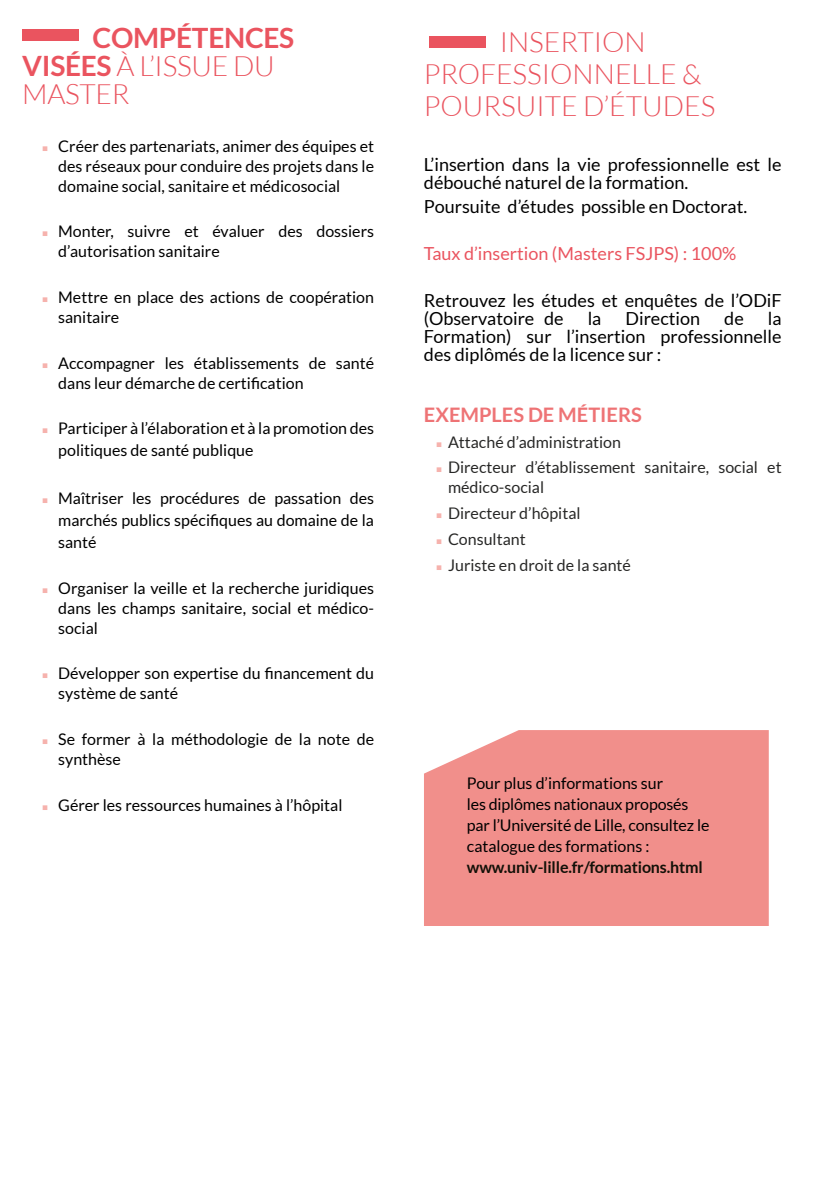
<style>
.page{position:relative;width:823px;height:1191px;background:#fff}
.page>*{position:absolute;margin:0;border:0;box-sizing:border-box;transform-origin:0 0}
.t1{font:300 28px/32px "Lato";color:#ea545f;text-align:center}
.t2{font:700 28px/28px "Lato";letter-spacing:-.01em;color:#ea545f}
.t3{font:700 20px "Lato";color:#ee7375}
.t4{font:18px/18px "Lato";color:#000}
.t5{font:18px "Lato";color:#ea545f}
.t6{font:16px/20px "Lato";color:#000}
.t7{font:16px/25.6px "Lato";color:#282827}
.t8{font:700 16px "Lato";letter-spacing:-.01em;color:#131108}
.s1{font-weight:300}
</style>
<div class="page">
<div style="left:22px;top:30px;width:57px;height:11px;background:#ea545f"></div>
<div style="left:428px;top:36px;width:57px;height:12px;background:#ea545f"></div>
<div style="left:424px;top:730px;width:344px;height:196px;background:#f18f8b"></div>
<h1 class="t2" style="left:22px;top:23px;width:273px;text-indent:70px">COMPÉTENCES<br>VISÉES <span class="s1">À L’ISSUE DU<br>MASTER</span></h1>
<p class="t6" style="left:58px;top:136px;width:317px;text-align:justify">Créer des partenariats, animer des équipes et des réseaux pour conduire des projets dans le domaine social, sanitaire et médicosocial</p>
<p class="t6" style="left:58px;top:221px;width:317px">Monter, suivre et évaluer des dossiers d’autorisation sanitaire</p>
<p class="t6" style="left:58px;top:287px;width:317px">Mettre en place des actions de coopération sanitaire</p>
<p class="t6" style="left:58px;top:353px;width:317px">Accompagner les établissements de santé dans leur démarche de certification</p>
<p class="t6" style="left:58px;top:417px;width:317px;line-height:22px">Participer à l’élaboration et à la promotion des politiques de santé publique</p>
<p class="t6" style="left:58px;top:487px;width:317px;line-height:22px;text-align:justify">Maîtriser les procédures de passation des marchés publics spécifiques au domaine de la santé</p>
<p class="t6" style="left:58px;top:578px;width:317px;text-align:justify">Organiser la veille et la recherche juridiques dans les champs sanitaire, social et médico&shy;social</p>
<p class="t6" style="left:58px;top:663px;width:317px">Développer son expertise du financement du système de santé</p>
<p class="t6" style="left:58px;top:729px;width:317px">Se former à la méthodologie de la note de synthèse</p>
<p class="t6" style="left:58px;top:795px;width:285px">Gérer les ressources humaines à l’hôpital</p>
<h1 class="t1" style="left:423px;top:26px;width:293px">INSERTION<br>PROFESSIONNELLE &amp;<br>POURSUITE D’ÉTUDES</h1>
<p class="t4" style="left:423px;top:155px;width:359px">L’insertion dans la vie professionnelle est le débouché naturel de la formation.</p>
<p class="t4" style="left:423px;top:197px;width:324px">Poursuite d’études possible en Doctorat.</p>
<p class="t5" style="left:423px;top:243px;width:314px">Taux d’insertion (Masters FSJPS) : 100%</p>
<p class="t4" style="left:423px;top:292px;width:359px">Retrouvez les études et enquêtes de l’ODiF (Observatoire de</p>
<p class="t4" style="left:423px;top:310px;width:359px;text-align:justify;text-indent:344px">la Formation) sur l’insertion professionnelle des diplômés de la licence sur :</p>
<p class="t3" style="left:423px;top:403px;width:219px">EXEMPLES DE MÉTIERS</p>
<p class="t7" style="left:447px;top:429px;width:335px">Attaché d’administration<br>Directeur d’établissement sanitaire, social et</p>
<p class="t7" style="left:447px;top:475px;width:184px">médico-social<br>Directeur d’hôpital<br>Consultant<br>Juriste en droit de la santé</p>
<p class="t4" style="left:587px;top:310px;width:15px">la</p>
<p class="t4" style="left:625px;top:310px;width:76px">Direction</p>
<p class="t4" style="left:723px;top:310px;width:21px">de</p>
<p class="t6" style="left:466px;top:772px;width:244px;line-height:21px">Pour plus d’informations sur<br>les diplômes nationaux proposés par l’Université de Lille, consultez le catalogue des formations :</p>
<p class="t8" style="left:466px;top:858px;width:237px">www.univ-lille.fr/formations.html</p>
</div>
